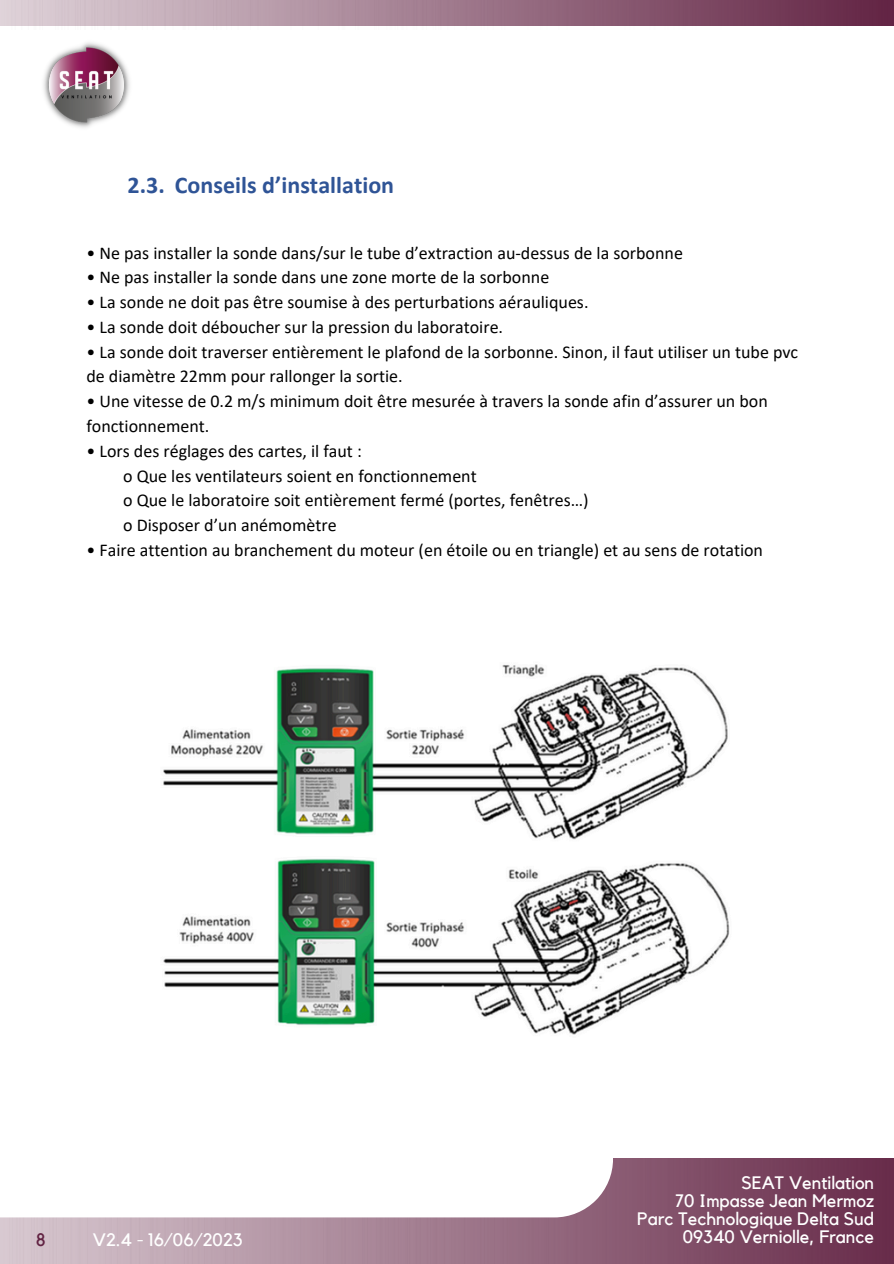
<style>
.page{position:relative;width:894px;height:1264px;background:#fff}
.page>*{position:absolute;margin:0;border:0;box-sizing:border-box;transform-origin:0 0}
.t1{font:700 24px "Calibri";letter-spacing:.005em;color:#2f5496}
.t2{font:18px/24.8px "Calibri";color:#000}
.t3{font:18px "Kollektif";color:#fff}
.t4{font:18px "Kollektif";color:#622343}
</style>
<div class="page">
<img style="left:0;top:1158px;width:893px;height:105px">
<div style="left:0;top:1100px;width:613px;height:117px;background:#fff"></div>
<img style="left:43px;top:42px;width:87px;height:86px">
<img style="left:0;top:0;width:893px;height:26px">
<img style="left:163px;top:664px;width:567px;height:371px">
<p class="t1" style="left:127px;top:175px;width:268px">2.3. Conseils d’installation</p>
<p class="t2" style="left:86px;top:242px;width:597px">• Ne pas installer la sonde dans/sur le tube d’extraction au-dessus de la sorbonne</p>
<p class="t2" style="left:86px;top:266px;width:464px">• Ne pas installer la sonde dans une zone morte de la sorbonne</p>
<p class="t2" style="left:86px;top:291px;width:503px">• La sonde ne doit pas être soumise à des perturbations aérauliques.</p>
<p class="t2" style="left:86px;top:316px;width:418px">• La sonde doit déboucher sur la pression du laboratoire.</p>
<p class="t2" style="left:86px;top:341px;width:713px">• La sonde doit traverser entièrement le plafond de la sorbonne. Sinon, il faut utiliser un tube pvc de diamètre 22mm pour rallonger la sortie.</p>
<p class="t2" style="left:86px;top:390px;width:682px">• Une vitesse de 0.2 m/s minimum doit être mesurée à travers la sonde afin d’assurer un bon fonctionnement.</p>
<p class="t2" style="left:86px;top:440px;width:277px">• Lors des réglages des cartes, il faut :</p>
<p class="t2" style="left:123px;top:464px;width:355px">o Que les ventilateurs soient en fonctionnement</p>
<h2 class="t2" style="left:123px;top:489px;width:467px">o Que le laboratoire soit entièrement fermé (portes, fenêtres…)</h2>
<p class="t2" style="left:123px;top:514px;width:215px">o Disposer d’un anémomètre</p>
<p class="t2" style="left:86px;top:539px;width:678px">• Faire attention au branchement du moteur (en étoile ou en triangle) et au sens de rotation</p>
<h1 class="t4" style="left:36px;top:1231px;width:11px">8</h1>
<p class="t3" style="left:741px;top:1174px;width:134px">SEAT Ventilation</p>
<p class="t3" style="left:675px;top:1192px;width:200px">70 Impasse Jean Mermoz</p>
<p class="t3" style="left:637px;top:1210px;width:238px">Parc Technologique Delta Sud</p>
<p class="t3" style="left:93px;top:1231px;width:151px">V2.4 - 16/06/2023</p>
<p class="t3" style="left:682px;top:1228px;width:193px">09340 Verniolle, France</p>
</div>
